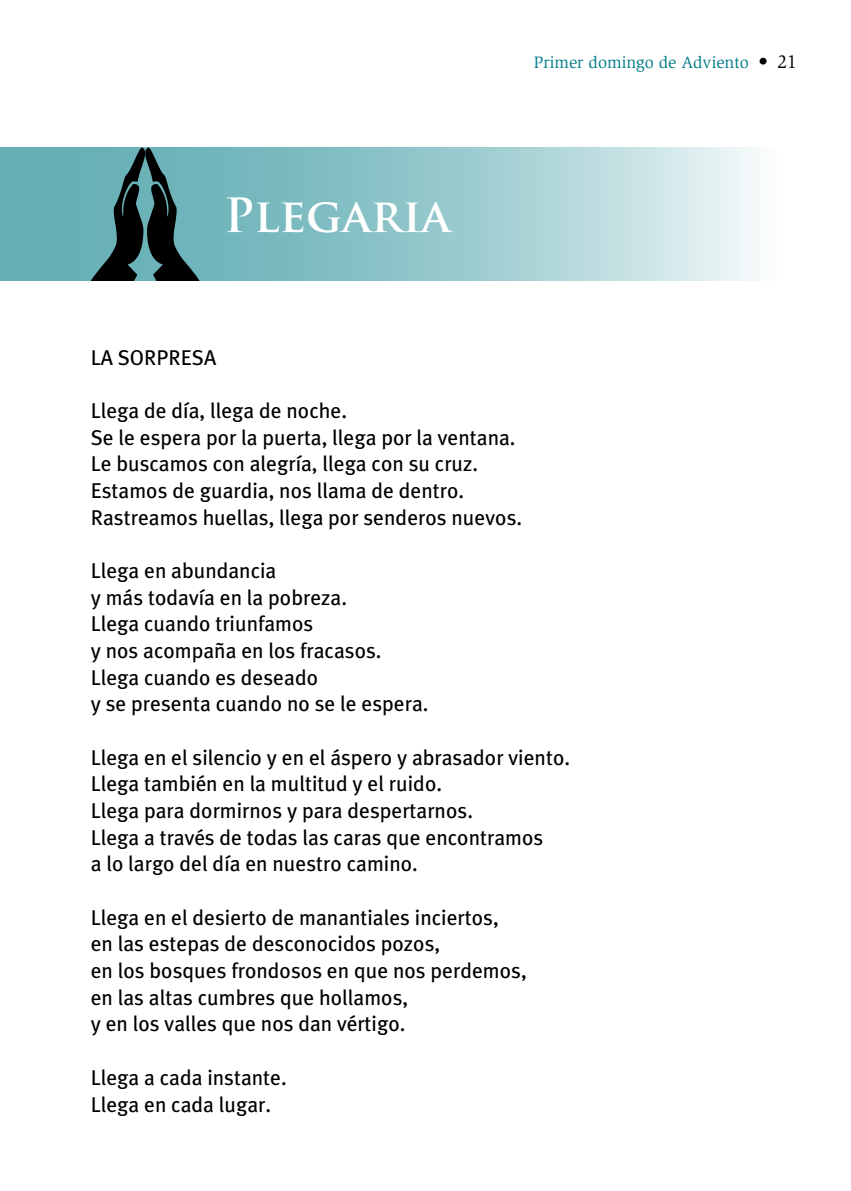
<style>
.page{position:relative;width:851px;height:1191px;background:#fff}
.page>*{position:absolute;margin:0;border:0;box-sizing:border-box;transform-origin:0 0}
.t1{font:700 46px "Trajan Pro";color:#fff}
.t2{font:21.4px/26.6px "Meta Plus";color:#000}
.t3{font:17px "Slimbach";color:#007b85}
.s1{font-size:19px;color:#000}
</style>
<div class="page">
<svg style="left:0;top:148px;width:759px;height:133px;background:#9ccbcf"></svg>
<svg style="left:91px;top:147px;width:109px;height:134px;background:#416c70"></svg>
<h1 class="t1" style="left:224px;top:186px;width:228px">Plegaria</h1>
<p class="t3" style="left:533px;top:52px;width:265px">Primer domingo de Adviento <span class="s1">• 21</span></p>
<p class="t2" style="left:91px;top:343px;width:127px">LA SORPRESA</p>
<p class="t2" style="left:91px;top:397px;width:433px">Llega de día, llega de noche.<br>Se le espera por la puerta, llega por la ventana.<br>Le buscamos con alegría, llega con su cruz.<br>Estamos de guardia, nos llama de dentro.<br>Rastreamos huellas, llega por senderos nuevos.</p>
<p class="t2" style="left:91px;top:557px;width:339px">Llega en abundancia<br>y más todavía en la pobreza.<br>Llega cuando triunfamos<br>y nos acompaña en los fracasos.<br>Llega cuando es deseado<br>y se presenta cuando no se le espera.</p>
<p class="t2" style="left:91px;top:744px;width:481px">Llega en el silencio y en el áspero y abrasador viento.<br>Llega también en la multitud y el ruido.<br>Llega para dormirnos y para despertarnos.<br>Llega a través de todas las caras que encontramos<br>a lo largo del día en nuestro camino.</p>
<p class="t2" style="left:91px;top:904px;width:437px">Llega en el desierto de manantiales inciertos,<br>en las estepas de desconocidos pozos,<br>en los bosques frondosos en que nos perdemos, en las altas cumbres que hollamos,<br>y en los valles que nos dan vértigo.</p>
<p class="t2" style="left:91px;top:1064px;width:197px">Llega a cada instante.<br>Llega en cada lugar.</p>
</div>
